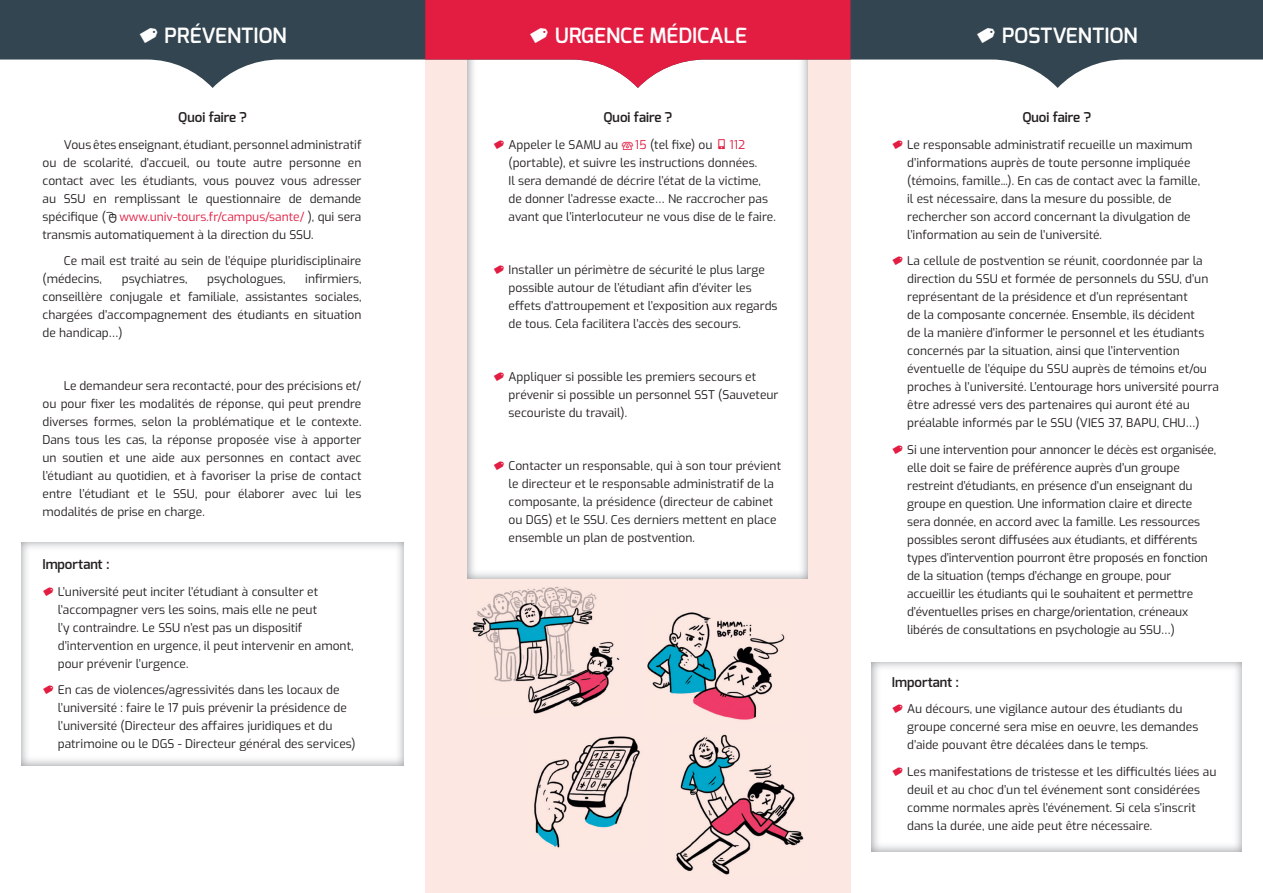
<style>
.page{position:relative;width:1263px;height:893px;background:#fff}
.page>*{position:absolute;margin:0;border:0;box-sizing:border-box;transform-origin:0 0}
.t1{font:600 21px "Exo";color:#fff}
.t2{font:600 13.5px "Exo";color:#231f20}
.t3{font:12px/18px "Exo";color:#231f20}
.s1{color:#e31c41}
</style>
<div class="page">
<div style="left:425px;top:0;width:425px;height:893px;background:#fce7e2"></div>
<img style="left:468px;top:578px;width:159px;height:136px">
<img style="left:647px;top:612px;width:138px;height:108px">
<img style="left:534px;top:736px;width:106px;height:112px">
<img style="left:676px;top:734px;width:128px;height:141px">
<img style="left:21px;top:542px;width:383px;height:223px">
<div style="left:468px;top:88px;width:340px;height:490px;background:#fff"></div>
<img style="left:872px;top:662px;width:370px;height:189px">
<svg style="left:0;top:0;width:1263px;height:88px;fill:#334550"></svg>
<svg style="left:425px;top:0;width:425px;height:88px;background:#ea5c75"></svg>
<svg style="left:622px;top:142px;width:11px;height:8px"></svg>
<h1 class="t1" style="left:138px;top:22px;width:150px">▼ PRÉVENTION</h1>
<p class="t2" style="left:178px;top:109px;width:70px">Quoi faire ?</p>
<p class="t3" style="left:43px;top:135px;width:320px;text-align:justify;text-indent:21px">Vous êtes enseignant, étudiant, personnel administratif ou de scolarité, d’accueil, ou toute autre personne en contact avec les étudiants, vous pouvez vous adresser au SSU en remplissant le questionnaire de demande spécifique ( <span class="s1">www.univ-tours.fr/campus/sante/</span> ), qui sera transmis automatiquement à la direction du SSU.</p>
<p class="t3" style="left:43px;top:251px;width:320px;text-indent:21px">Ce mail est traité au sein de l’équipe pluridisciplinaire (médecins,</p>
<p class="t3" style="left:43px;top:269px;width:320px;text-align:justify;text-indent:263px">infirmiers, conseillère conjugale et familiale, assistantes sociales, chargées d’accompagnement des étudiants en situation de handicap…)</p>
<p class="t3" style="left:122px;top:269px;width:67px">psychiatres,</p>
<p class="t3" style="left:207px;top:269px;width:80px">psychologues,</p>
<p class="t3" style="left:43px;top:376px;width:320px;text-align:justify;text-indent:21px">Le demandeur sera recontacté, pour des précisions et/ ou pour fixer les modalités de réponse, qui peut prendre diverses formes, selon la problématique et le contexte.<br>Dans tous les cas, la réponse proposée vise à apporter un soutien et une aide aux personnes en contact avec l’étudiant au quotidien, et à favoriser la prise de contact entre l’étudiant et le SSU, pour élaborer avec lui les modalités de prise en charge.</p>
<p class="t2" style="left:43px;top:556px;width:69px">Important :</p>
<p class="t3" style="left:58px;top:582px;width:297px;text-indent:-15px"><span class="s1">▼</span> L’université peut inciter l’étudiant à consulter et l’accompagner vers les soins, mais elle ne peut<br>l’y contraindre. Le SSU n’est pas un dispositif d’intervention en urgence, il peut intervenir en amont, pour prévenir l’urgence.</p>
<p class="t3" style="left:58px;top:680px;width:299px;text-indent:-15px"><span class="s1">▼</span> En cas de violences/agressivités dans les locaux de l’université : faire le 17 puis prévenir la présidence de l’université (Directeur des affaires juridiques et du patrimoine ou le DGS - Directeur général des services)</p>
<h1 class="t1" style="left:529px;top:22px;width:220px">▼ URGENCE MÉDICALE</h1>
<p class="t2" style="left:603px;top:109px;width:70px">Quoi faire ?</p>
<p class="t3" style="left:493px;top:135px;width:126px"><span class="s1">▼</span> Appeler le SAMU au</p>
<p class="t3" style="left:508px;top:135px;width:269px;text-indent:126px"><span class="s1">15</span> (tel fixe) ou <span class="s1">■112 </span>(portable), et suivre les instructions données.<br>Il sera demandé de décrire l’état de la victime, de donner l’adresse exacte… Ne raccrocher pas avant que l’interlocuteur ne vous dise de le faire.</p>
<p class="t3" style="left:508px;top:260px;width:271px;text-indent:-15px"><span class="s1">▼</span> Installer un périmètre de sécurité le plus large possible autour de l’étudiant afin d’éviter les effets d’attroupement et l’exposition aux regards de tous. Cela facilitera l’accès des secours.</p>
<p class="t3" style="left:508px;top:367px;width:271px;text-indent:-15px"><span class="s1">▼</span> Appliquer si possible les premiers secours et prévenir si possible un personnel SST (Sauveteur secouriste du travail).</p>
<p class="t3" style="left:508px;top:456px;width:274px;text-indent:-15px"><span class="s1">▼</span> Contacter un responsable, qui à son tour prévient le directeur et le responsable administratif de la composante, la présidence (directeur de cabinet ou DGS) et le SSU. Ces derniers mettent en place ensemble un plan de postvention.</p>
<h1 class="t1" style="left:976px;top:22px;width:163px">▼ POSTVENTION</h1>
<p class="t2" style="left:1022px;top:109px;width:70px">Quoi faire ?</p>
<p class="t3" style="left:907px;top:135px;width:294px;text-indent:-15px"><span class="s1">▼</span> Le responsable administratif recueille un maximum d’informations auprès de toute personne impliquée (témoins, famille...). En cas de contact avec la famille, il est nécessaire, dans la mesure du possible, de rechercher son accord concernant la divulgation de l’information au sein de l’université.</p>
<p class="t3" style="left:907px;top:251px;width:313px;text-indent:-15px"><span class="s1">▼</span> La cellule de postvention se réunit, coordonnée par la direction du SSU et formée de personnels du SSU, d’un représentant de la présidence et d’un représentant<br>de la composante concernée. Ensemble, ils décident<br>de la manière d’informer le personnel et les étudiants concernés par la situation, ainsi que l’intervention éventuelle de l’équipe du SSU auprès de témoins et/ou proches à l’université. L’entourage hors université pourra être adressé vers des partenaires qui auront été au préalable informés par le SSU (VIES 37, BAPU, CHU…)</p>
<p class="t3" style="left:907px;top:440px;width:310px;text-indent:-15px"><span class="s1">▼</span> Si une intervention pour annoncer le décès est organisée, elle doit se faire de préférence auprès d’un groupe restreint d’étudiants, en présence d’un enseignant du groupe en question. Une information claire et directe sera donnée, en accord avec la famille. Les ressources possibles seront diffusées aux étudiants, et différents types d’intervention pourront être proposés en fonction de la situation (temps d’échange en groupe, pour accueillir les étudiants qui le souhaitent et permettre d’éventuelles prises en charge/orientation, créneaux libérés de consultations en psychologie au SSU…)</p>
<p class="t2" style="left:892px;top:673px;width:69px">Important :</p>
<p class="t3" style="left:907px;top:699px;width:293px;text-indent:-15px"><span class="s1">▼</span> Au décours, une vigilance autour des étudiants du groupe concerné sera mise en oeuvre, les demandes d’aide pouvant être décalées dans le temps.</p>
<p class="t3" style="left:907px;top:762px;width:311px;text-indent:-15px"><span class="s1">▼</span> Les manifestations de tristesse et les difficultés liées au deuil et au choc d’un tel événement sont considérées comme normales après l’événement. Si cela s’inscrit dans la durée, une aide peut être nécessaire.</p>
</div>
